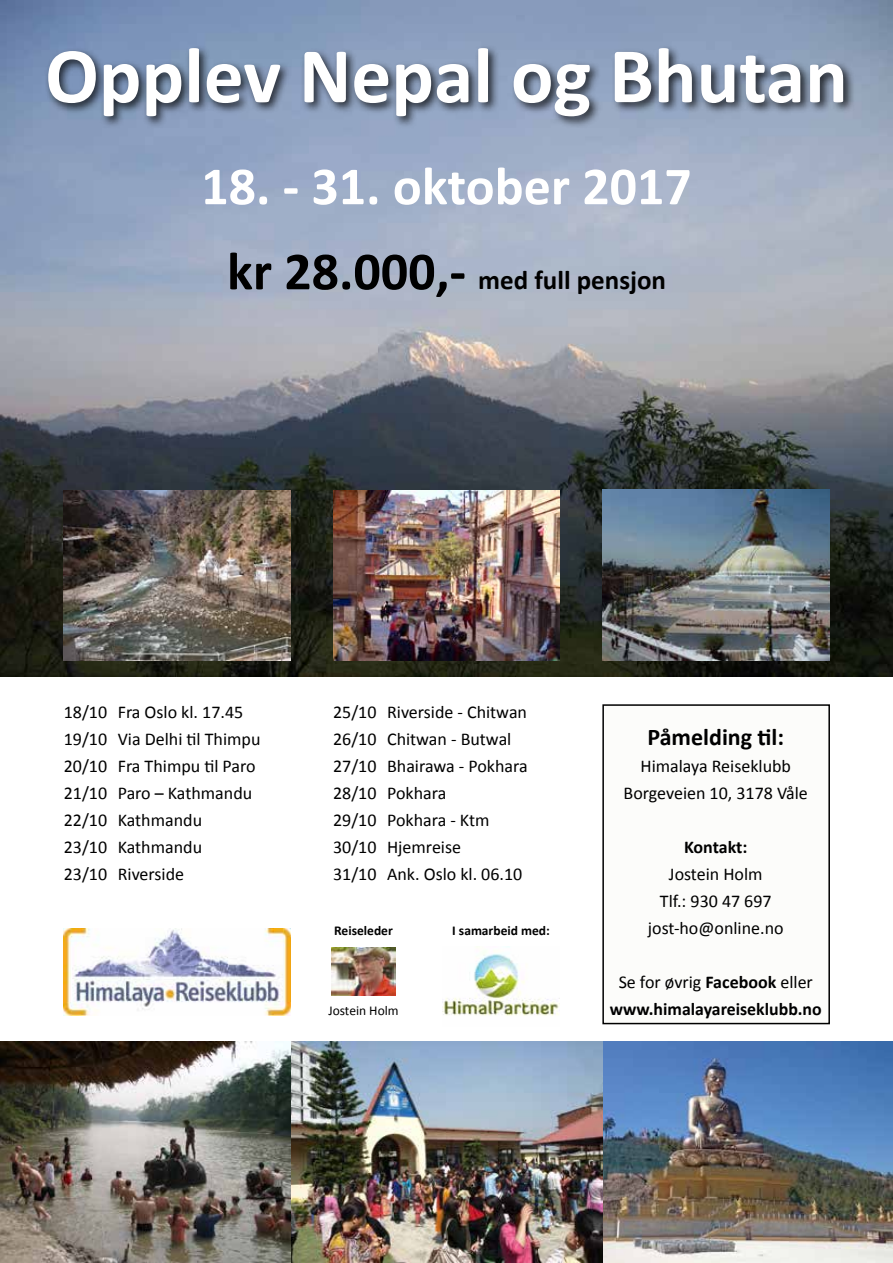
<style>
.page{position:relative;width:893px;height:1263px;background:#fff}
.page>*{position:absolute;margin:0;border:0;box-sizing:border-box;transform-origin:0 0}
.t1{font:700 79.5px "Calibri";color:#fff}
.t2{font:700 54px "Calibri";color:#fff}
.t3{font:700 27px "Calibri";color:#000}
.t4{font:700 24px "Calibri";color:#000}
.t5{font:18px/27px "Calibri";color:#000}
.t6{font:700 18px/27px "Calibri";color:#000;text-align:center}
.t7{font:700 13.5px "Calibri";color:#000}
.t8{font:13.5px "Calibri";color:#000}
.s1{font-size:54px}
.s2{font-weight:400}
</style>
<div class="page">
<div style="left:603px;top:705px;width:226px;height:318px;background:#fcfcfa"></div>
<div style="left:602px;top:704px;width:228px;height:320px;border:2px solid #000"></div>
<img style="left:602px;top:1042px;width:291px;height:221px">
<img style="left:0;top:0;width:893px;height:676px">
<div style="left:44px;top:44px;width:811px;height:85px;background:#000;opacity:.75"></div>
<img style="left:0;top:1042px;width:602px;height:221px">
<img style="left:64px;top:490px;width:227px;height:170px">
<img style="left:602px;top:490px;width:227px;height:170px">
<img style="left:333px;top:490px;width:227px;height:170px">
<img style="left:64px;top:929px;width:227px;height:86px">
<img style="left:332px;top:948px;width:63px;height:48px">
<img style="left:443px;top:946px;width:116px;height:70px">
<h1 class="t1" style="left:45px;top:26px;width:804px">Opplev Nepal og Bhutan</h1>
<h2 class="t2" style="left:201px;top:153px;width:492px">18. - 31. oktober 2017</h2>
<h3 class="t3" style="left:227px;top:264px;width:441px"><span class="s1">kr 28.000,-</span> med full pensjon</h3>
<p class="t5" style="left:64px;top:698px;width:198px">18/10 Fra Oslo kl. 17.45<br>19/10 Via Delhi til Thimpu<br>20/10 Fra Thimpu til Paro<br>21/10 Paro – Kathmandu<br>22/10 Kathmandu<br>23/10 Kathmandu<br>23/10 Riverside</p>
<p class="t5" style="left:333px;top:698px;width:196px">25/10 Riverside - Chitwan<br>26/10 Chitwan - Butwal<br>27/10 Bhairawa - Pokhara<br>28/10 Pokhara<br>29/10 Pokhara - Ktm<br>30/10 Hjemreise<br>31/10 Ank. Oslo kl. 06.10</p>
<p class="t7" style="left:334px;top:922px;width:60px">Reiseleder</p>
<p class="t7" style="left:452px;top:922px;width:99px">I samarbeid med:</p>
<p class="t8" style="left:328px;top:1002px;width:72px">Jostein Holm</p>
<h3 class="t4" style="left:647px;top:722px;width:138px">Påmelding til:</h3>
<p class="t5" style="left:624px;top:753px;width:186px;text-align:center">Himalaya Reiseklubb<br>Borgeveien 10, 3178 Våle</p>
<p class="t6" style="left:684px;top:833px;width:65px">Kontakt:</p>
<p class="t5" style="left:648px;top:861px;width:137px;text-align:center">Jostein Holm<br>Tlf.: 930 47 697 jost-ho@online.no</p>
<p class="t6" style="left:610px;top:968px;width:213px"><span class="s2">Se for øvrig</span> Facebook <span class="s2">eller </span>www.himalayareiseklubb.no</p>
</div>
